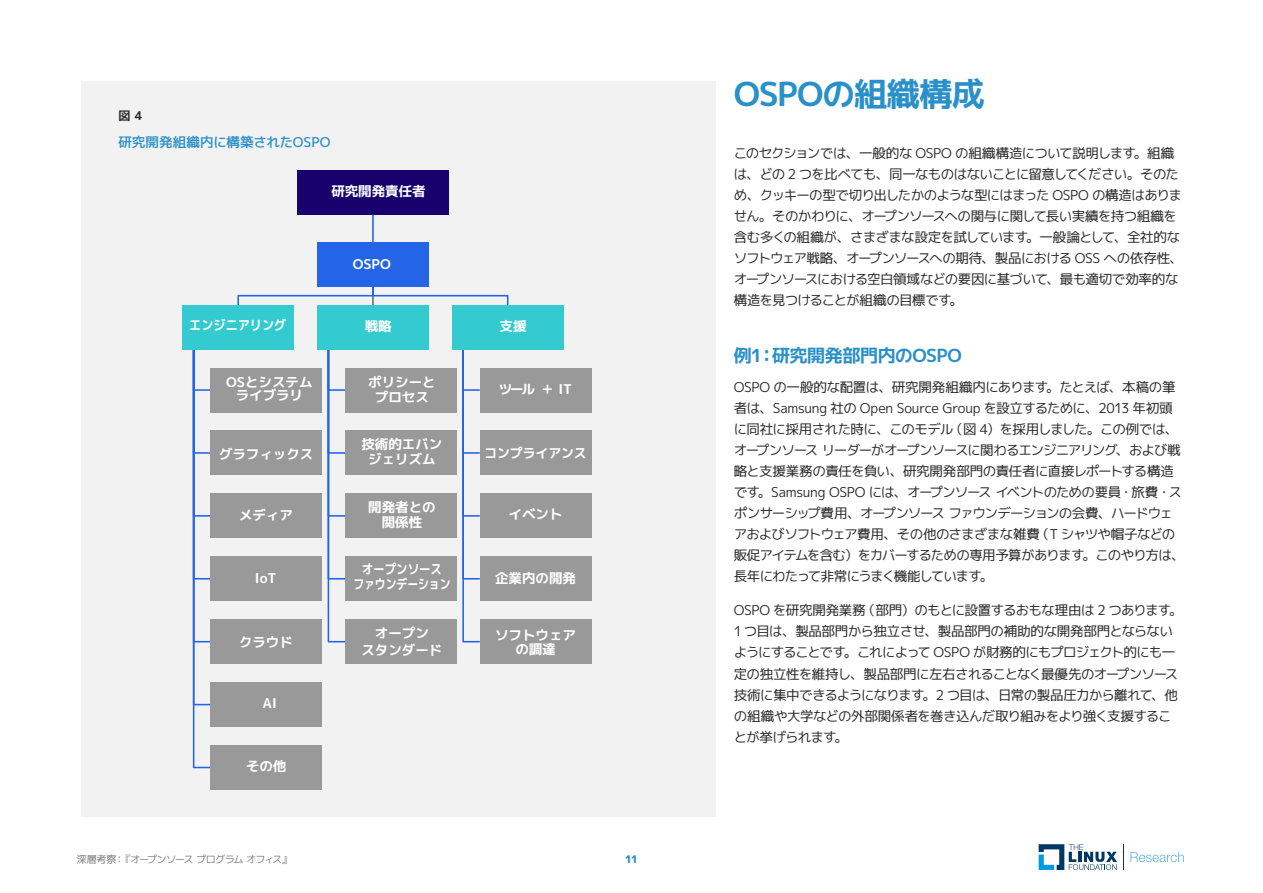
<style>
.page{position:relative;width:1263px;height:893px;background:#fff}
.page>*{position:absolute;margin:0;border:0;box-sizing:border-box;transform-origin:0 0}
.t1{font:700 33px "MPLUS1 p";letter-spacing:-.03em;color:#2a90c9}
.t2{font:700 18px "MPLUS1 p";letter-spacing:-.03em;color:#2a90c9}
.t3{font:13.5px/21px "MPLUS1 p";letter-spacing:-.05em;color:#282828}
.t4{font:700 13.5px/14.5px "MPLUS1 p";color:#fff;text-align:center}
.t5{font:500 13.5px "MPLUS1 p";letter-spacing:-.005em;color:#2a90c9}
.t6{font:700 13.5px/14.5px "MPLUS1 p";color:#fff;text-align:center;scale:.85 1}
.t7{font:700 13.5px "MPLUS1 p";color:#fff;scale:.9 1}
.t8{font:700 13.5px "MPLUS1 p";color:#fff;scale:.95 1}
.t9{font:700 13.5px "MPLUS1 p";color:#fff}
.t10{font:700 12px "MPLUS1 p";color:#282828}
.t11{font:800 10.5px "MPLUS1 p";color:#2a90c9}
.t12{font:10.2px "MPLUS1 p";letter-spacing:-.07em;color:#808083}
.s1{font-style:inherit}
</style>
<div class="page">
<svg style="left:1039px;top:845px;width:78px;height:24px"></svg>
<svg style="left:1123px;top:845px;width:1px;height:24px"></svg>
<svg style="left:1130px;top:852px;width:54px;height:10px"></svg>
<div style="left:81px;top:81px;width:635px;height:735px;background:#f2f2f2"></div>
<svg style="left:462px;top:349px;width:19px;height:294px"></svg>
<svg style="left:327px;top:349px;width:20px;height:294px"></svg>
<svg style="left:192px;top:349px;width:20px;height:420px"></svg>
<svg style="left:237px;top:286px;width:272px;height:19px"></svg>
<div style="left:297px;top:170px;width:152px;height:45px;background:#19016d"></div>
<div style="left:317px;top:242px;width:112px;height:44px;background:#2464e6"></div>
<div style="left:182px;top:305px;width:112px;height:44px;background:#34cbd0"></div>
<div style="left:210px;top:368px;width:112px;height:44px;background:#999"></div>
<div style="left:210px;top:431px;width:112px;height:44px;background:#999"></div>
<div style="left:210px;top:494px;width:112px;height:44px;background:#999"></div>
<div style="left:210px;top:557px;width:112px;height:44px;background:#999"></div>
<div style="left:210px;top:619px;width:112px;height:45px;background:#999"></div>
<div style="left:210px;top:682px;width:112px;height:45px;background:#999"></div>
<div style="left:210px;top:745px;width:112px;height:45px;background:#999"></div>
<div style="left:317px;top:305px;width:112px;height:44px;background:#34cbd0"></div>
<div style="left:345px;top:368px;width:111px;height:44px;background:#999"></div>
<div style="left:345px;top:431px;width:111px;height:44px;background:#999"></div>
<div style="left:345px;top:494px;width:111px;height:44px;background:#999"></div>
<div style="left:345px;top:557px;width:111px;height:44px;background:#999"></div>
<div style="left:345px;top:619px;width:111px;height:45px;background:#999"></div>
<div style="left:452px;top:305px;width:111px;height:44px;background:#34cbd0"></div>
<div style="left:480px;top:368px;width:111px;height:44px;background:#999"></div>
<div style="left:480px;top:431px;width:111px;height:44px;background:#999"></div>
<div style="left:480px;top:494px;width:111px;height:44px;background:#999"></div>
<div style="left:480px;top:557px;width:111px;height:44px;background:#999"></div>
<div style="left:480px;top:619px;width:111px;height:45px;background:#999"></div>
<hr style="left:372px;top:215px;width:2px;height:27px;background:#2464e6">
<p class="t10" style="left:118px;top:107px;width:26px">図 4</p>
<p class="t5" style="left:118px;top:133px;width:214px">研究開発組織内に構築されたOSPO</p>
<p class="t4" style="left:331px;top:184px;width:96px">研究開発責任者</p>
<p class="t9" style="left:353px;top:254px;width:40px">O<span class="s1">SP</span>O</p>
<p class="t7" style="left:189px;top:316px;width:109px">エンジニアリング</p>
<p class="t4" style="left:365px;top:319px;width:28px">戦略</p>
<p class="t4" style="left:500px;top:319px;width:28px">支援</p>
<p class="t4" style="left:226px;top:375px;width:88px;line-height:13.8px">OSとシステムライブラリ</p>
<p class="t4" style="left:219px;top:447px;width:96px">グラフィックス</p>
<p class="t4" style="left:239px;top:507px;width:55px">メディア</p>
<p class="t9" style="left:255px;top:569px;width:23px">IoT</p>
<p class="t4" style="left:239px;top:635px;width:55px">クラウド</p>
<p class="t4" style="left:262px;top:696px;width:16px">AI</p>
<p class="t4" style="left:246px;top:759px;width:42px">その他</p>
<p class="t4" style="left:368px;top:375px;width:69px">ポリシーとプロセス</p>
<p class="t4" style="left:361px;top:437px;width:82px">技術的エバンジェリズム</p>
<p class="t4" style="left:368px;top:500px;width:69px">開発者との関係性</p>
<p class="t6" style="left:353px;top:562px;width:116px">オープンソース<br>ファウンデーション</p>
<p class="t4" style="left:361px;top:625px;width:82px;line-height:16.2px">オープン<br>スタンダード</p>
<p class="t4" style="left:499px;top:382px;width:75px">ツール ＋ I T</p>
<p class="t8" style="left:484px;top:444px;width:109px">コンプライアンス</p>
<p class="t4" style="left:509px;top:507px;width:55px">イベント</p>
<p class="t4" style="left:495px;top:570px;width:82px">企業内の開発</p>
<p class="t4" style="left:495px;top:628px;width:82px">ソフトウェアの調達</p>
<p class="t12" style="left:77px;top:852px;width:217px">深層考察：『オープンソース プログラム オフィス』</p>
<p class="t11" style="left:625px;top:852px;width:14px">11</p>
<h1 class="t1" style="left:734px;top:70px;width:253px">OSPOの組織構成</h1>
<p class="t3" style="left:734px;top:142px;width:451px">このセクションでは、一般的な OSPO の組織構造について説明します。組織は、どの 2 つを比べても、同一なものはないことに留意してください。そのため、クッキーの型で切り出したかのような型にはまった OSPO の構造はありません。そのかわりに、オープンソースへの関与に関して長い実績を持つ組織を含む多くの組織が、さまざまな設定を試しています。一般論として、全社的なソフトウェア戦略、オープンソースへの期待、製品における OSS への依存性、オープンソースにおける空白領域などの要因に基づいて、最も適切で効率的な構造を見つけることが組織の目標です。</p>
<h2 class="t2" style="left:734px;top:343px;width:230px">例1：研究開発部門内のOSPO</h2>
<p class="t3" style="left:734px;top:376px;width:453px">OSPO の一般的な配置は、研究開発組織内にあります。たとえば、本稿の筆者は、Samsung 社の Open Source Group を設立するために、2013 年初頭に同社に採用された時に、このモデル（図 4）を採用しました。この例では、オープンソース リーダーがオープンソースに関わるエンジニアリング、および戦略と支援業務の責任を負い、研究開発部門の責任者に直接レポートする構造です。Samsung OSPO には、オープンソース イベントのための要員・旅費・スポンサーシップ費用、オープンソース ファウンデーションの会費、ハードウェアおよびソフトウェア費用、その他のさまざまな雑費（T シャツや帽子などの販促アイテムを含む）をカバーするための専用予算があります。このやり方は、長年にわたって非常にうまく機能しています。</p>
<p class="t3" style="left:734px;top:600px;width:451px">OSPO を研究開発業務（部門）のもとに設置するおもな理由は 2 つあります。1 つ目は、製品部門から独立させ、製品部門の補助的な開発部門とならないようにすることです。これによって OSPO が財務的にもプロジェクト的にも一定の独立性を維持し、製品部門に左右されることなく最優先のオープンソース技術に集中できるようになります。2 つ目は、日常の製品圧力から離れて、他の組織や大学などの外部関係者を巻き込んだ取り組みをより強く支援することが挙げられます。</p>
</div>
